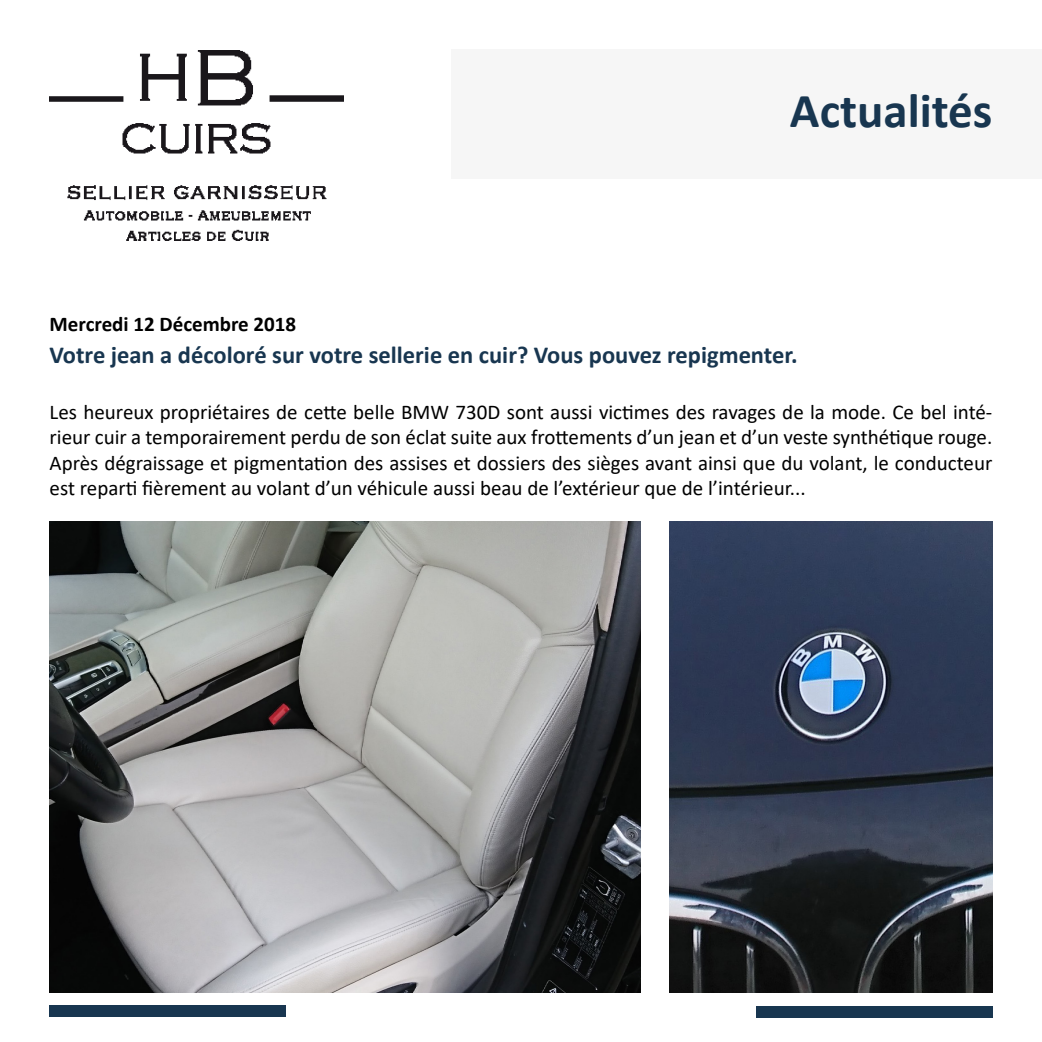
<style>
.page{position:relative;width:1042px;height:1042px;background:#fff}
.page>*{position:absolute;margin:0;border:0;box-sizing:border-box;transform-origin:0 0}
.t1{font:700 49px "Calibri";color:#183650}
.t2{font:700 24.5px "Calibri";color:#183650}
.t3{font:21px/25.2px "Calibri";color:#000;text-align:justify}
.t4{font:700 21px "Calibri";color:#000}
</style>
<div class="page">
<img style="left:50px;top:51px;width:294px;height:189px">
<div style="left:451px;top:50px;width:591px;height:129px;background:#f6f6f6"></div>
<img style="left:670px;top:521px;width:322px;height:471px">
<div style="left:50px;top:1005px;width:236px;height:11px;background:#183650"></div>
<div style="left:756px;top:1006px;width:236px;height:11px;background:#183650"></div>
<img style="left:50px;top:521px;width:590px;height:471px">
<h1 class="t1" style="left:790px;top:76px;width:204px">Actualités</h1>
<p class="t4" style="left:50px;top:309px;width:248px">Mercredi 12 Décembre 2018</p>
<p class="t2" style="left:50px;top:337px;width:749px">Votre jean a décoloré sur votre sellerie en cuir? Vous pouvez repigmenter.</p>
<p class="t3" style="left:50px;top:399px;width:944px">Les heureux propriétaires de cette belle BMW 730D sont aussi victimes des ravages de la mode. Ce bel inté&shy;rieur cuir a temporairement perdu de son éclat suite aux frottements d’un jean et d’un veste synthétique rouge.<br>Après dégraissage et pigmentation des assises et dossiers des sièges avant ainsi que du volant, le conducteur est reparti fièrement au volant d’un véhicule aussi beau de l’extérieur que de l’intérieur...</p>
</div>
